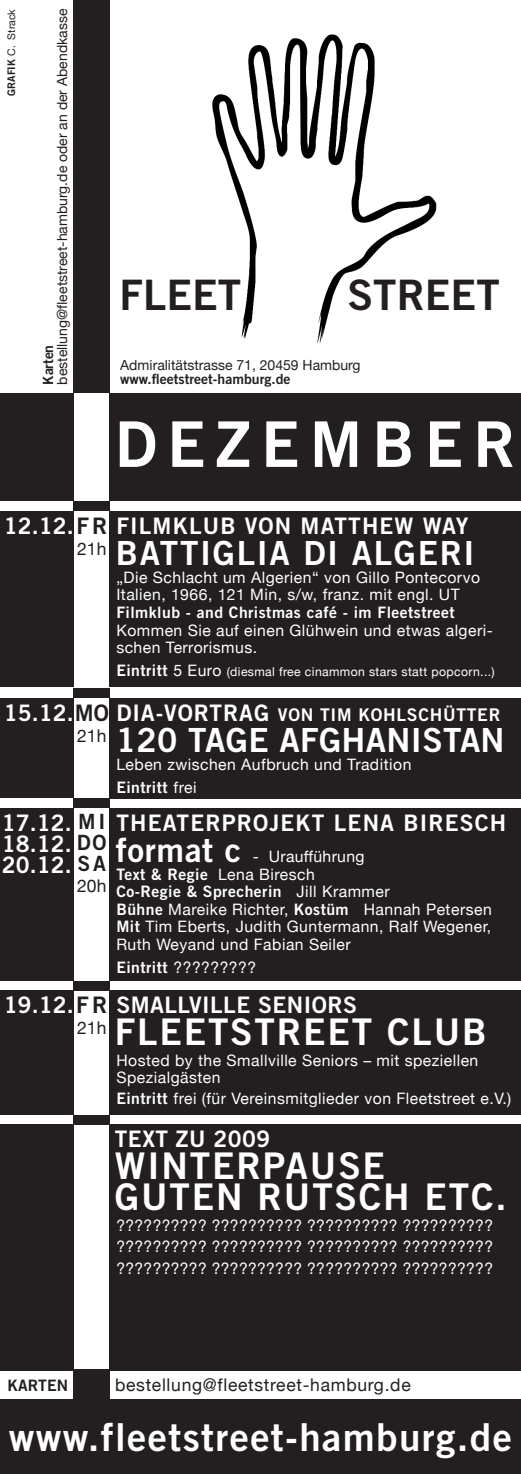
<style>
.page{position:relative;width:521px;height:1474px;background:#fff}
.page>*{position:absolute;margin:0;border:0;box-sizing:border-box;transform-origin:0 0}
.t1{font:63px "Trade Gothic Bold Two";letter-spacing:.16em;color:#fff}
.t2{font:42px "Trade Gothic Bold Two";color:#231f20}
.t3{font:38.5px "Trade Gothic Bold Two";letter-spacing:.035em;color:#fff}
.t4{font:36.75px "Trade Gothic Bold Two";letter-spacing:.05em;color:#fff}
.t5{font:33.25px "Trade Gothic Bold Two";letter-spacing:.01em;color:#fff}
.t6{font:33.25px "Trade Gothic Bold Two";letter-spacing:.05em;color:#fff}
.t7{font:22.75px "Trade Gothic Bold Two";letter-spacing:.02em;color:#fff}
.t8{font:22.75px "Trade Gothic Bold Two";letter-spacing:.05em;color:#fff}
.t9{font:17.5px "Helvetica Neue";letter-spacing:.04em;color:#231f20}
.t10{font:17.5px "Trade Gothic Bold Two";letter-spacing:.04em;color:#fff}
.t11{font:15.75px/21px "Helvetica Neue";letter-spacing:.03em;color:#fff}
.t12{font:15.75px "Trade Gothic Bold Two";letter-spacing:.03em;color:#fff}
.t13{font:15.75px "Trade Gothic Bold Two";letter-spacing:.01em;color:#231f20}
.t14{font:14px "Helvetica Neue";color:#231f20}
.t15{font:14px "Trade Gothic Bold Two";color:#231f20}
.t16{font:12.25px "Helvetica Neue";letter-spacing:.03em;color:#fff}
.t17{font:10.5px "Helvetica Neue";color:#231f20}
.s1{font-family:"Trade Gothic Bold Two"}
.s2{color:#231f20}
.s3{font-family:"Trade Gothic Bold Two";font-size:15.75px}
.s4{font-size:15.75px}
.s5{font-size:22.75px}
.s6{font-family:"Helvetica Neue"}
.s7{font-size:21px;color:#231f20}
.s8{font-family:"Trade Gothic Bold Two";font-size:33.25px}
</style>
<div class="page">
<div style="left:73px;top:0;width:36px;height:393px;background:#231f20"></div>
<img style="left:212px;top:34px;width:225px;height:309px">
<div style="left:120px;top:276px;width:123px;height:38px;background:#fff"></div>
<div style="left:347px;top:276px;width:156px;height:38px;background:#fff"></div>
<div style="left:0;top:393px;width:74px;height:107px;background:#231f20"></div>
<div style="left:110px;top:393px;width:411px;height:107px;background:#231f20"></div>
<div style="left:0;top:511px;width:74px;height:176px;background:#231f20"></div>
<div style="left:110px;top:511px;width:411px;height:176px;background:#231f20"></div>
<div style="left:74px;top:501px;width:36px;height:10px;background:#231f20"></div>
<div style="left:74px;top:1369px;width:36px;height:31px;background:#231f20"></div>
<div style="left:0;top:1399px;width:521px;height:74px;background:#231f20"></div>
<div style="left:0;top:698px;width:74px;height:100px;background:#231f20"></div>
<div style="left:110px;top:698px;width:411px;height:100px;background:#231f20"></div>
<div style="left:74px;top:688px;width:36px;height:10px;background:#231f20"></div>
<div style="left:0;top:808px;width:74px;height:173px;background:#231f20"></div>
<div style="left:110px;top:808px;width:411px;height:172px;background:#231f20"></div>
<div style="left:74px;top:798px;width:36px;height:10px;background:#231f20"></div>
<div style="left:0;top:980px;width:74px;height:10px;background:#fff"></div>
<div style="left:74px;top:980px;width:36px;height:10px;background:#231f20"></div>
<div style="left:0;top:990px;width:74px;height:124px;background:#231f20"></div>
<div style="left:110px;top:990px;width:411px;height:124px;background:#231f20"></div>
<div style="left:74px;top:1114px;width:36px;height:10px;background:#231f20"></div>
<div style="left:0;top:1124px;width:74px;height:246px;background:#231f20"></div>
<div style="left:110px;top:1124px;width:411px;height:246px;background:#231f20"></div>
<p class="t17" style="left:5px;top:96px;width:88px;rotate:-90deg"><span class="s1">GRAFIK</span> C. Strack</p>
<p class="t14" style="left:54px;top:384px;width:377px;rotate:-90deg">bestellung@fleetstreet-hamburg.de oder an der Abendkasse</p>
<p class="t15" style="left:39px;top:384px;width:41px;rotate:-90deg">Karten</p>
<p class="t2" style="left:120px;top:269px;width:123px">FLEET</p>
<p class="t2" style="left:347px;top:269px;width:154px">STREET</p>
<p class="t14" style="left:120px;top:357px;width:242px">Admiralitätstrasse 71, 20459 Hamburg</p>
<p class="t15" style="left:120px;top:370px;width:172px">www.fleetstreet-hamburg.de</p>
<p class="t1" style="left:115px;top:405px;width:402px">DEZEMBER</p>
<p class="t8" style="left:4px;top:511px;width:466px">12.12.<span class="s2">FR</span> FILMKLUB VON MATTHEW WAY</p>
<p class="t6" style="left:116px;top:533px;width:360px">BATTIGLIA DI ALGERI</p>
<p class="t11" style="left:116px;top:566px;width:365px">„Die Schlacht um Algerien“ von Gillo Pontecorvo</p>
<p class="t11" style="left:116px;top:584px;width:345px">Italien, 1966, 121 Min, s/w, franz. mit engl. UT</p>
<p class="t12" style="left:116px;top:602px;width:340px">Filmklub - and Christmas café - im Fleetstreet</p>
<p class="t11" style="left:116px;top:621px;width:378px;line-height:17.5px">Kommen Sie auf einen Glühwein und etwas algeri&shy;schen Terrorismus.</p>
<p class="t16" style="left:116px;top:664px;width:380px"><span class="s3">Eintritt</span> <span class="s4">5 Euro</span> (diesmal free cinammon stars statt popcorn...)</p>
<p class="t9" style="left:77px;top:538px;width:31px">21h</p>
<p class="t7" style="left:4px;top:698px;width:106px">15.12.<span class="s2">MO</span></p>
<p class="t10" style="left:116px;top:703px;width:385px"><span class="s5">DIA-VORTRAG</span> VON TIM KOHLSCHÜTTER</p>
<p class="t5" style="left:116px;top:719px;width:390px">120 TAGE AFGHANISTAN</p>
<p class="t11" style="left:116px;top:753px;width:297px">Leben zwischen Aufbruch und Tradition</p>
<p class="t12" style="left:116px;top:777px;width:82px">Eintritt <span class="s6">frei</span></p>
<p class="t9" style="left:77px;top:725px;width:31px">21h</p>
<p class="t7" style="left:2px;top:809px;width:105px">17.12. <span class="s7">MI</span></p>
<p class="t7" style="left:2px;top:830px;width:106px">18.12. <span class="s7">DO</span></p>
<p class="t7" style="left:2px;top:851px;width:106px">20.12. <span class="s7">SA</span></p>
<p class="t9" style="left:77px;top:875px;width:31px">20h</p>
<p class="t8" style="left:116px;top:808px;width:391px">THEATERPROJEKT LENA BIRESCH</p>
<p class="t11" style="left:116px;top:846px;width:250px"><span class="s8">format c</span> - Uraufführung</p>
<p class="t11" style="left:116px;top:863px;width:200px"><span class="s1">Text &amp; Regie</span> Lena Biresch</p>
<p class="t12" style="left:116px;top:882px;width:275px">Co-Regie &amp; Sprecherin <span class="s6">Jill Krammer</span></p>
<p class="t11" style="left:116px;top:898px;width:377px"><span class="s1">Bühne</span> Mareike Richter, <span class="s1">Kostüm</span> Hannah Petersen</p>
<p class="t11" style="left:116px;top:916px;width:376px"><span class="s1">Mit</span> Tim Eberts, Judith Guntermann, Ralf Wegener,</p>
<p class="t11" style="left:116px;top:933px;width:236px">Ruth Weyand und Fabian Seiler</p>
<p class="t11" style="left:116px;top:956px;width:141px"><span class="s1">Eintritt</span> ?????????</p>
<p class="t7" style="left:4px;top:991px;width:354px">19.12.<span class="s2">FR</span> SMALLVILLE SENIORS</p>
<p class="t4" style="left:115px;top:1009px;width:373px">FLEETSTREET CLUB</p>
<p class="t11" style="left:116px;top:1049px;width:363px">Hosted by the Smallville Seniors – mit speziellen</p>
<p class="t11" style="left:116px;top:1067px;width:106px">Spezialgästen</p>
<p class="t11" style="left:116px;top:1088px;width:396px"><span class="s1">Eintritt</span> frei (für Vereinsmitglieder von Fleetstreet e.V.)</p>
<p class="t9" style="left:77px;top:1017px;width:31px">21h</p>
<p class="t7" style="left:115px;top:1125px;width:157px">TEXT ZU 2009</p>
<p class="t4" style="left:115px;top:1143px;width:272px">WINTERPAUSE</p>
<p class="t4" style="left:115px;top:1174px;width:393px">GUTEN RUTSCH ETC.</p>
<p class="t11" style="left:116px;top:1215px;width:378px;text-align:justify">?????????? ?????????? ?????????? ?????????? ?????????? ?????????? ?????????? ?????????? ?????????? ?????????? ?????????? ??????????</p>
<p class="t13" style="left:7px;top:1375px;width:62px">KARTEN</p>
<p class="t9" style="left:115px;top:1374px;width:297px">bestellung@fleetstreet-hamburg.de</p>
<p class="t3" style="left:9px;top:1413px;width:505px">www.fleetstreet-hamburg.de</p>
</div>
